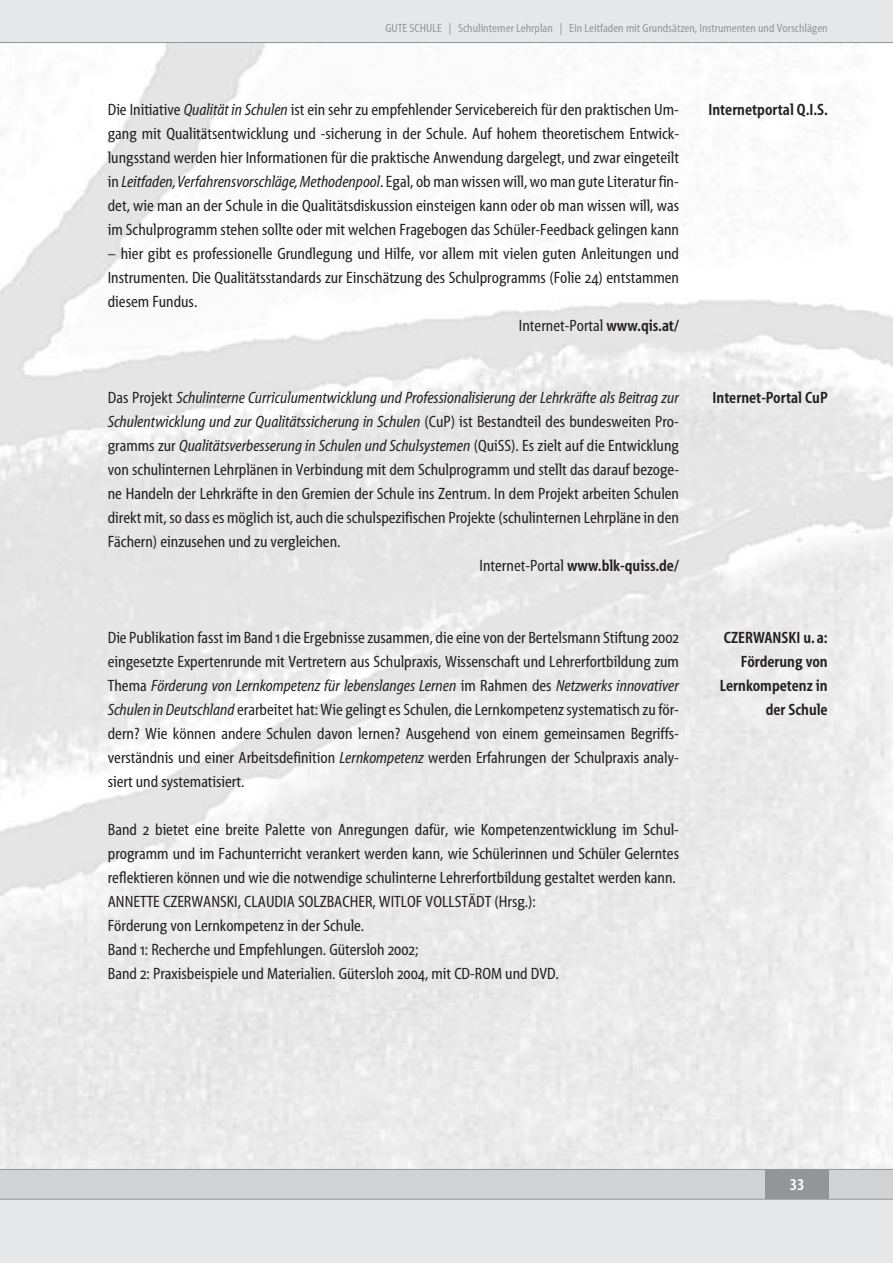
<style>
.page{position:relative;width:893px;height:1263px;background:#fff}
.page>*{position:absolute;margin:0;border:0;box-sizing:border-box;transform-origin:0 0}
.t1{font:16.5px/24px "The Berlin";color:#231f20;text-align:justify}
.t2{font:italic 16.5px "The Berlin";color:#231f20}
.t3{font:700 16.5px/24px "The Berlin";color:#231f20;text-align:right}
.t4{font:16.5px "The Berlin Bold Table";color:#fff}
.t5{font:12px "The Berlin";color:#939598}
.s1{font-style:italic}
.s2{font-weight:700}
.s3{font-style:normal}
.s4{font-weight:400}
</style>
<div class="page">
<div style="left:0;top:1199px;width:893px;height:64px;background:#e6e7e9"></div>
<div style="left:0;top:1169px;width:893px;height:30px;background:#d1d2d4"></div>
<div style="left:0;top:0;width:893px;height:43px;background:#e6e7e9"></div>
<div style="left:765px;top:1169px;width:64px;height:30px;background:#939598"></div>
<hr style="left:0;top:42px;width:893px;height:1px;background:#939598">
<hr style="left:0;top:1169px;width:893px;height:1px;background:#939598">
<hr style="left:0;top:1199px;width:893px;height:1px;background:#939598">
<p class="t5" style="left:385px;top:24px;width:444px">GUTE SCHULE | Schulinterner Lehrplan | Ein Leitfaden mit Grundsätzen, Instrumenten und Vorschlägen</p>
<p class="t1" style="left:108px;top:99px;width:573px">Die Initiative <span class="s1">Qualität in Schulen</span> ist ein sehr zu empfehlender Servicebereich für den praktischen Um&shy;gang mit Qualitätsentwicklung und -sicherung in der Schule. Auf hohem theoretischem Entwick&shy;lungsstand werden hier Informationen für die praktische Anwendung dargelegt, und zwar eingeteilt in <span class="s1">Leitfaden,Verfahrensvorschläge,Methodenpool</span>. Egal, ob man wissen will, wo man gute Literatur fin&shy;det, wie man an der Schule in die Qualitätsdiskussion einsteigen kann oder ob man wissen will, was im Schulprogramm stehen sollte oder mit welchen Fragebogen das Schüler-Feedback gelingen kann</p>
<p class="t1" style="left:108px;top:243px;width:573px">– hier gibt es professionelle Grundlegung und Hilfe, vor allem mit vielen guten Anleitungen und</p>
<p class="t1" style="left:108px;top:267px;width:573px">Instrumenten. Die Qualitätsstandards zur Einschätzung des Schulprogramms (Folie 24) entstammen</p>
<p class="t1" style="left:108px;top:291px;width:91px">diesem Fundus.</p>
<p class="t1" style="left:519px;top:315px;width:161px">Internet-Portal <span class="s2">www.qis.at/</span></p>
<p class="t2" style="left:108px;top:391px;width:573px"><span class="s3">Das Projekt</span> Schulinterne Curriculumentwicklung und Professionalisierung der Lehrkräfte als Beitrag zur</p>
<p class="t2" style="left:108px;top:415px;width:573px">Schulentwicklung und zur Qualitätssicherung in Schulen <span class="s3">(CuP) ist Bestandteil des bundesweiten Pro-</span></p>
<p class="t2" style="left:108px;top:439px;width:573px"><span class="s3">gramms zur</span> Qualitätsverbesserung in Schulen und Schulsystemen <span class="s3">(QuiSS). Es zielt auf die Entwicklung</span></p>
<p class="t1" style="left:108px;top:459px;width:573px">von schulinternen Lehrplänen in Verbindung mit dem Schulprogramm und stellt das darauf bezoge-</p>
<p class="t1" style="left:108px;top:483px;width:573px">ne Handeln der Lehrkräfte in den Gremien der Schule ins Zentrum. In dem Projekt arbeiten Schulen</p>
<p class="t1" style="left:108px;top:507px;width:573px">direkt mit, so dass es möglich ist, auch die schulspezifischen Projekte (schulinternen Lehrpläne in den</p>
<p class="t1" style="left:108px;top:531px;width:234px">Fächern) einzusehen und zu vergleichen.</p>
<p class="t3" style="left:480px;top:555px;width:201px"><span class="s4">Internet-Portal</span> www.blk-quiss.de/</p>
<p class="t1" style="left:108px;top:627px;width:573px">Die Publikation fasst im Band 1 die Ergebnisse zusammen, die eine von der Bertelsmann Stiftung 2002 eingesetzte Expertenrunde mit Vertretern aus Schulpraxis, Wissenschaft und Lehrerfortbildung zum Thema <span class="s1">Förderung von Lernkompetenz für lebenslanges Lernen</span> im Rahmen des <span class="s1">Netzwerks innovativer Schulen in Deutschland</span> erarbeitet hat: Wie gelingt es Schulen, die Lernkompetenz systematisch zu för&shy;dern? Wie können andere Schulen davon lernen? Ausgehend von einem gemeinsamen Begriffs&shy;verständnis und einer Arbeitsdefinition <span class="s1">Lernkompetenz</span> werden Erfahrungen der Schulpraxis analy&shy;siert und systematisiert.</p>
<p class="t1" style="left:108px;top:819px;width:573px;text-align:left">Band 2 bietet eine breite Palette von Anregungen dafür, wie Kompetenzentwicklung im Schul&shy;programm und im Fachunterricht verankert werden kann, wie Schülerinnen und Schüler Gelerntes reflektieren können und wie die notwendige schulinterne Lehrerfortbildung gestaltet werden kann.<br>ANNETTE CZERWANSKI, CLAUDIA SOLZBACHER, WITLOF VOLLSTÄDT (Hrsg.):<br>Förderung von Lernkompetenz in der Schule.<br>Band 1: Recherche und Empfehlungen. Gütersloh 2002;<br>Band 2: Praxisbeispiele und Materialien. Gütersloh 2004, mit CD-ROM und DVD.</p>
<p class="t3" style="left:709px;top:99px;width:121px">Internetportal Q.I.S.</p>
<p class="t3" style="left:713px;top:387px;width:117px">Internet-Portal CuP</p>
<p class="t3" style="left:720px;top:627px;width:109px">CZERWANSKI u. a:<br>Förderung von<br>Lernkompetenz in der Schule</p>
<p class="t4" style="left:790px;top:1178px;width:16px">33</p>
</div>
